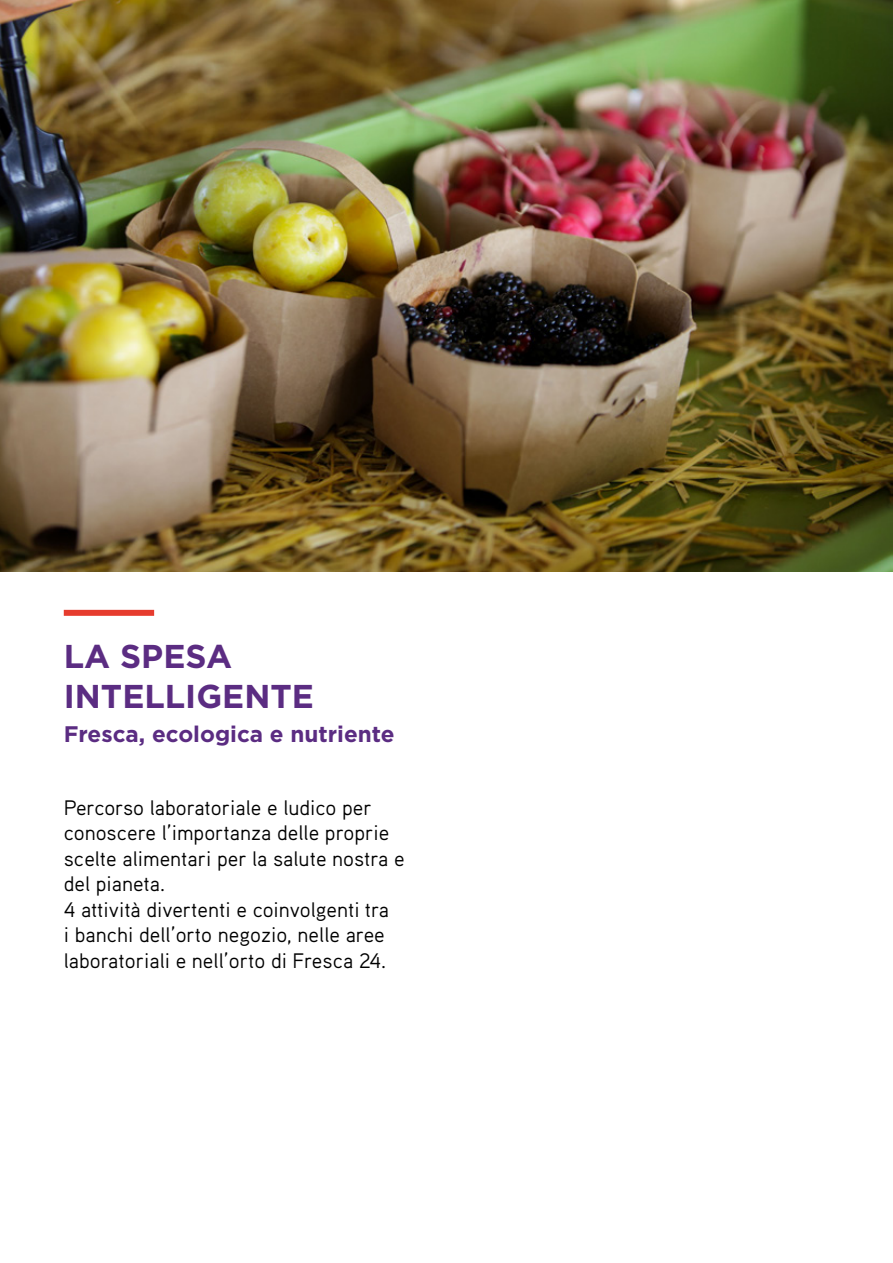
<style>
.page{position:relative;width:893px;height:1263px;background:#fff}
.page>*{position:absolute;margin:0;border:0;box-sizing:border-box;transform-origin:0 0}
.t1{font:700 33px/39.6px "Gotham";color:#5b2c82}
.t2{font:700 22.5px "Gotham";color:#5b2c82}
.t3{font:21px/25.5px "Aaux Pro";color:#000}
</style>
<div class="page">
<div style="left:64px;top:610px;width:90px;height:6px;background:#e63c2e"></div>
<img style="left:0;top:0;width:893px;height:571px">
<h1 class="t1" style="left:64px;top:636px;width:252px">LA SPESA<br>INTELLIGENTE</h1>
<p class="t2" style="left:64px;top:719px;width:332px">Fresca, ecologica e nutriente</p>
<p class="t3" style="left:64px;top:794px;width:342px">Percorso laboratoriale e ludico per conoscere l’importanza delle proprie scelte alimentari per la salute nostra e del pianeta.<br>4 attività divertenti e coinvolgenti tra<br>i banchi dell’orto negozio, nelle aree laboratoriali e nell’orto di Fresca 24.</p>
</div>
